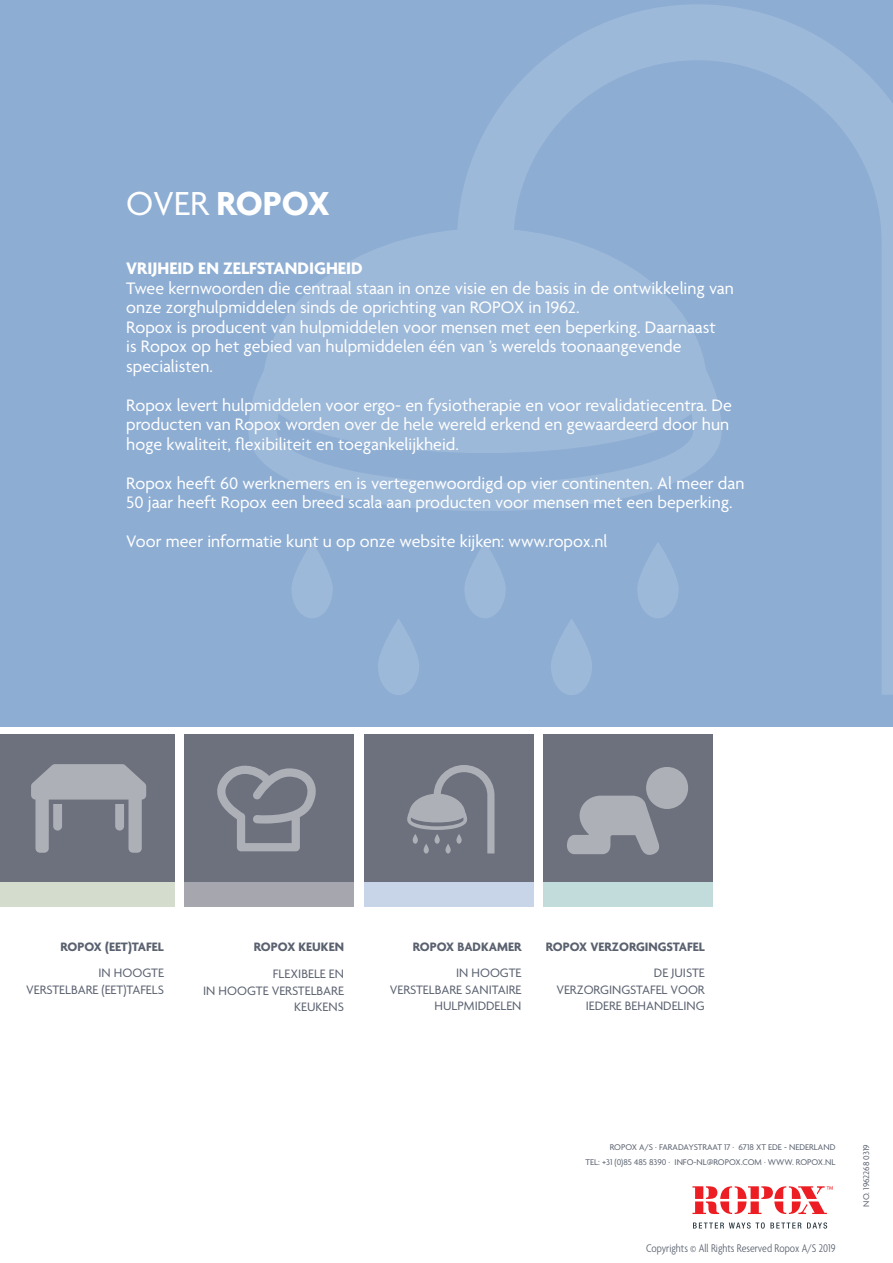
<style>
.page{position:relative;width:893px;height:1263px;background:#fff}
.page>*{position:absolute;margin:0;border:0;box-sizing:border-box;transform-origin:0 0}
.t1{font:700 36px "Agenda";letter-spacing:-.015em;color:#fff}
.t2{font:18px/19.5px "Agenda";color:#fff}
.t3{font:700 18px "Agenda";color:#fff}
.t4{font:13.2px/16.5px "Agenda";color:#5a616f;text-align:right}
.t5{font:700 13.2px "Agenda";color:#5a616f}
.t6{font:300 condensed 12px "Agenda";color:#5a616f}
.t7{font:9px/15px "Agenda";color:#5a616f;text-align:right}
.s1{font-weight:400}
</style>
<div class="page">
<div style="left:0;top:0;width:893px;height:726px;background:#8dadd3"></div>
<svg style="left:249px;top:4px;width:644px;height:691px"></svg>
<svg style="left:291px;top:542px;width:42px;height:76px"></svg>
<svg style="left:464px;top:542px;width:42px;height:76px"></svg>
<svg style="left:637px;top:542px;width:42px;height:76px"></svg>
<svg style="left:378px;top:618px;width:41px;height:77px"></svg>
<svg style="left:551px;top:618px;width:41px;height:77px"></svg>
<svg style="left:693px;top:1222px;width:134px;height:6px"></svg>
<svg style="left:692px;top:1186px;width:141px;height:28px"></svg>
<div style="left:184px;top:735px;width:170px;height:147px;background:#6d717d"></div>
<svg style="left:217px;top:766px;width:99px;height:85px"></svg>
<div style="left:0;top:735px;width:174px;height:147px;background:#6d717d"></div>
<svg style="left:31px;top:764px;width:115px;height:89px"></svg>
<div style="left:364px;top:735px;width:169px;height:147px;background:#6d717d"></div>
<svg style="left:407px;top:765px;width:87px;height:88px"></svg>
<div style="left:543px;top:735px;width:170px;height:147px;background:#6d717d"></div>
<svg style="left:567px;top:796px;width:92px;height:59px"></svg>
<div style="left:646px;top:767px;width:42px;height:42px;background:#aeb0b7;border-radius:50%"></div>
<div style="left:0;top:882px;width:174px;height:25px;background:#d4dccd"></div>
<div style="left:184px;top:882px;width:170px;height:25px;background:#a6a6ae"></div>
<div style="left:364px;top:882px;width:169px;height:25px;background:#c8d5e8"></div>
<div style="left:543px;top:882px;width:170px;height:25px;background:#c1dcda"></div>
<h1 class="t1" style="left:126px;top:184px;width:206px"><span class="s1">OVER</span> ROPOX</h1>
<p class="t3" style="left:126px;top:259px;width:238px">VRIJHEID EN ZELFSTANDIGHEID</p>
<p class="t2" style="left:126px;top:279px;width:609px">Twee kernwoorden die centraal staan in onze visie en de basis in de ontwikkeling van onze zorghulpmiddelen sinds de oprichting van ROPOX in 1962.<br>Ropox is producent van hulpmiddelen voor mensen met een beperking. Daarnaast<br>is Ropox op het gebied van hulpmiddelen één van ’s werelds toonaangevende specialisten.</p>
<p class="t2" style="left:126px;top:396px;width:607px">Ropox levert hulpmiddelen voor ergo- en fysiotherapie en voor revalidatiecentra. De producten van Ropox worden over de hele wereld erkend en gewaardeerd door hun hoge kwaliteit, flexibiliteit en toegankelijkheid.</p>
<p class="t2" style="left:126px;top:474px;width:620px">Ropox heeft 60 werknemers en is vertegenwoordigd op vier continenten. Al meer dan<br>50 jaar heeft Ropox een breed scala aan producten voor mensen met een beperking.</p>
<p class="t2" style="left:126px;top:533px;width:483px">Voor meer informatie kunt u op onze website kijken: www.ropox.nl</p>
<p class="t5" style="left:61px;top:940px;width:105px">ROPOX (EET)TAFEL</p>
<p class="t4" style="left:26px;top:966px;width:139px">IN HOOGTE<br>VERSTELBARE (EET)TAFELS</p>
<p class="t5" style="left:254px;top:940px;width:92px">ROPOX KEUKEN</p>
<p class="t4" style="left:203px;top:967px;width:142px">FLEXIBELE EN<br>IN HOOGTE VERSTELBARE<br>KEUKENS</p>
<p class="t5" style="left:413px;top:940px;width:110px">ROPOX BADKAMER</p>
<p class="t4" style="left:390px;top:966px;width:133px">IN HOOGTE<br>VERSTELBARE SANITAIRE<br>HULPMIDDELEN</p>
<p class="t5" style="left:546px;top:940px;width:161px">ROPOX VERZORGINGSTAFEL</p>
<p class="t4" style="left:556px;top:966px;width:150px">DE JUISTE<br>VERZORGINGSTAFEL VOOR<br>IEDERE BEHANDELING</p>
<p class="t7" style="left:585px;top:1141px;width:252px">ROPOX A/S · FARADAYSTRAAT 17 · 6718 XT EDE - NEDERLAND<br>TEL: +31 (0)85 485 8390 · INFO-NL@ROPOX.COM · WWW. ROPOX.NL</p>
<p class="t7" style="left:859px;top:1206px;width:64px;rotate:-90deg">NO. 1962268 0319</p>
<p class="t6" style="left:646px;top:1242px;width:191px">Copyrights © All Rights Reserved Ropox A/S 2019</p>
</div>
